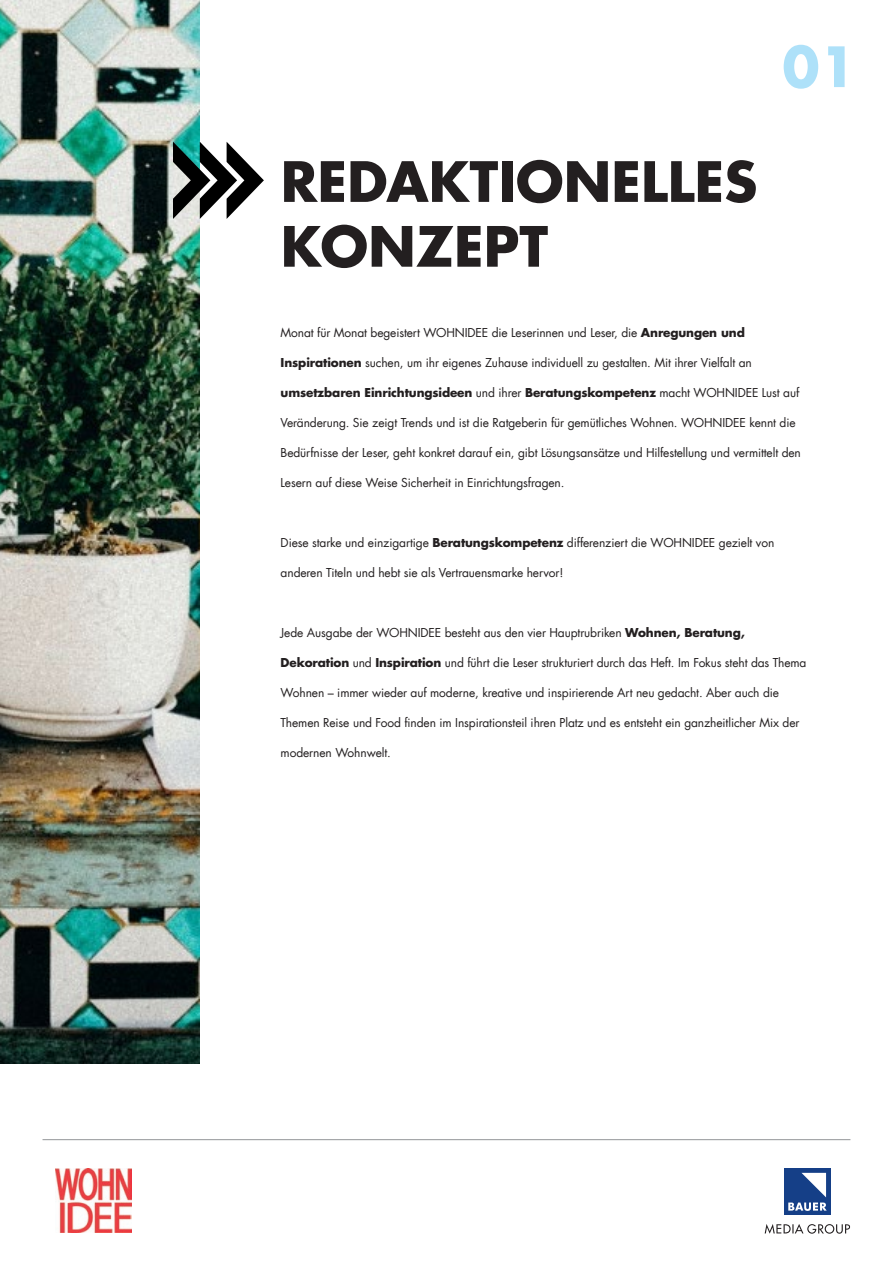
<style>
.page{position:relative;width:893px;height:1263px;background:#fff}
.page>*{position:absolute;margin:0;border:0;box-sizing:border-box;transform-origin:0 0}
.t1{font:700 54px/64.8px "Futura Com";color:#231f20}
.t2{font:700 54px "Futura Com";color:#aee1f9}
.t3{font:12px "Futura Com";letter-spacing:-.01em;color:#231f20}
.t4{font:700 12px "Futura Com";letter-spacing:-.01em;color:#231f20}
.s1{font-weight:700}
.s2{font-weight:400}
</style>
<div class="page">
<svg style="left:765px;top:1224px;width:85px;height:10px"></svg>
<div style="left:784px;top:1168px;width:46px;height:47px;background:#153f87"></div>
<svg style="left:788px;top:1173px;width:39px;height:38px"></svg>
<hr style="left:43px;top:1139px;width:807px;height:1px;background:#939598">
<img style="left:55px;top:1168px;width:77px;height:64px">
<img style="left:0;top:0;width:200px;height:1063px">
<svg style="left:173px;top:142px;width:91px;height:77px"></svg>
<h1 class="t2" style="left:782px;top:25px;width:76px">01</h1>
<h1 class="t1" style="left:281px;top:147px;width:478px">REDAKTIONELLES<br>KONZEPT</h1>
<p class="t3" style="left:281px;top:325px;width:466px">Monat für Monat begeistert WOHNIDEE die Leserinnen und Leser, die <span class="s1">Anregungen und</span></p>
<p class="t3" style="left:281px;top:355px;width:473px"><span class="s1">Inspirationen</span> suchen, um ihr eigenes Zuhause individuell zu gestalten. Mit ihrer Vielfalt an</p>
<p class="t4" style="left:281px;top:384px;width:520px">umsetzbaren Einrichtungsideen <span class="s2">und ihrer</span> Beratungskompetenz <span class="s2">macht WOHNIDEE Lust auf</span></p>
<p class="t3" style="left:281px;top:415px;width:517px">Veränderung. Sie zeigt Trends und ist die Ratgeberin für gemütliches Wohnen. WOHNIDEE kennt die</p>
<p class="t3" style="left:281px;top:445px;width:522px">Bedürfnisse der Leser, geht konkret darauf ein, gibt Lösungsansätze und Hilfestellung und vermittelt den</p>
<p class="t3" style="left:281px;top:475px;width:285px">Lesern auf diese Weise Sicherheit in Einrichtungsfragen.</p>
<p class="t3" style="left:281px;top:535px;width:495px">Diese starke und einzigartige <span class="s1">Beratungskompetenz</span> differenziert die WOHNIDEE gezielt von</p>
<p class="t3" style="left:281px;top:565px;width:284px">anderen Titeln und hebt sie als Vertrauensmarke hervor!</p>
<p class="t3" style="left:281px;top:625px;width:466px">Jede Ausgabe der WOHNIDEE besteht aus den vier Hauptrubriken <span class="s1">Wohnen, Beratung,</span></p>
<p class="t3" style="left:281px;top:655px;width:527px"><span class="s1">Dekoration</span> und <span class="s1">Inspiration</span> und führt die Leser strukturiert durch das Heft. Im Fokus steht das Thema</p>
<p class="t3" style="left:281px;top:685px;width:500px">Wohnen – immer wieder auf moderne, kreative und inspirierende Art neu gedacht. Aber auch die</p>
<p class="t3" style="left:281px;top:715px;width:520px">Themen Reise und Food finden im Inspirationsteil ihren Platz und es entsteht ein ganzheitlicher Mix der</p>
<p class="t3" style="left:281px;top:745px;width:112px">modernen Wohnwelt.</p>
</div>
